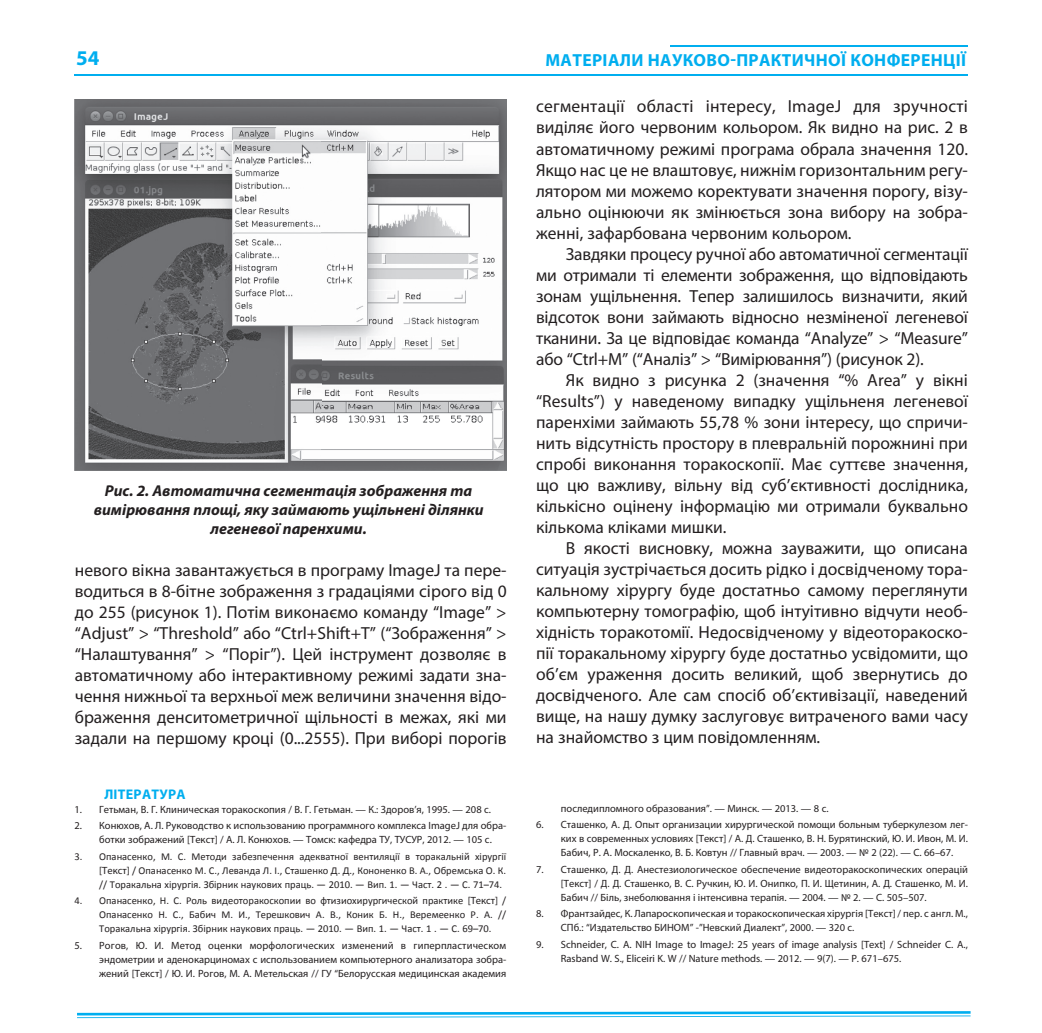
<style>
.page{position:relative;width:1042px;height:1033px;background:#fff}
.page>*{position:absolute;margin:0;border:0;box-sizing:border-box;transform-origin:0 0}
.t1{font:700 21px "Myriad Pro";color:#00aeef}
.t2{font:17.5px/21px "Myriad Pro";color:#231f20;text-align:justify}
.t3{font:700 17.5px "Myriad Pro";letter-spacing:.02em;color:#00aeef}
.t4{font:italic 700 15.75px/18.9px "Myriad Pro";color:#231f20;text-align:center}
.t5{font:700 14px "Myriad Pro";letter-spacing:.02em;color:#00aeef}
.t6{font:10.5px/14px "Myriad Pro";color:#231f20}
.t7{font:10.5px/14px "Calibri";color:#231f20;text-align:justify}
.s1{font-family:"Myriad Pro"}
</style>
<div class="page">
<hr style="left:74px;top:74px;width:893px;height:1px;background:#00aeef">
<hr style="left:670px;top:45px;width:297px;height:2px;background:#00aeef">
<svg style="left:77px;top:1011px;width:893px;height:7px"></svg>
<img style="left:75px;top:99px;width:431px;height:371px">
<p class="t1" style="left:76px;top:50px;width:25px">54</p>
<p class="t3" style="left:545px;top:53px;width:422px">МАТЕРІАЛИ НАУКОВО-ПРАКТИЧНОЇ КОНФЕРЕНЦІЇ</p>
<p class="t4" style="left:94px;top:482px;width:391px">Рис. 2. Автоматична сегментація зображення та вимірювання площі, яку займають ущільнені ділянки легеневої паренхими.</p>
<p class="t2" style="left:75px;top:561px;width:433px">невого вікна завантажується в програму ImageJ та пере&shy;водиться в 8-бітне зображення з градаціями сірого від 0 до 255 (рисунок 1). Потім виконаємо команду “Image” &gt; “Adjust” &gt; “Threshold” або “Ctrl+Shift+T” (“Зображення” &gt; “Налаштування” &gt; “Поріг”). Цей інструмент дозволяє в автоматичному або інтерактивному режимі задати зна&shy;чення нижньої та верхньої меж величини значення відо&shy;браження денситометричної щільності в межах, які ми задали на першому кроці (0...2555). При виборі порогів</p>
<p class="t5" style="left:104px;top:788px;width:83px">ЛІТЕРАТУРА</p>
<p class="t6" style="left:74px;top:803px;width:418px">1. Гетьман, В. Г. Клиническая торакоскопия / В. Г. Гетьман. — К.: Здоров’я, 1995. — 208 с.</p>
<p class="t6" style="left:99px;top:819px;width:408px;text-indent:-25px">2. Конюхов, А. Л. Руководство к использованию программного комплекса ImageJ для обра&shy;ботки зображений [Текст] / А. Л. Конюхов. — Томск: кафедра ТУ, ТУСУР, 2012. — 105 с.</p>
<p class="t7" style="left:99px;top:850px;width:408px;text-indent:-25px">3. Опанасенко, М. С. Методи забезпечення адекватної вентиляції в торакальній хірургії <span class="s1">[Текст]</span> / Опанасенко М. С., Леванда Л. І., Сташенко Д. Д., Кононенко В. А., Обремська О. К. // Торакальна хірургія. Збірник наукових праць. — 2010. — Вип. 1. — Част. 2 . — С. 71–74.</p>
<p class="t7" style="left:99px;top:894px;width:408px;text-indent:-25px">4. Опанасенко, Н. С. Роль видеоторакоскопии во фтизиохирургической практике <span class="s1">[Текст]</span> / Опанасенко Н. С., Бабич М. И., Терешкович А. В., Коник Б. Н., Веремеенко Р. А. // Торакальна хірургія. Збірник наукових праць. — 2010. — Вип. 1. — Част. 1 . — С. 69–70.</p>
<p class="t6" style="left:99px;top:938px;width:408px;text-align:justify;text-indent:-25px">5. Рогов, Ю. И. Метод оценки морфологических изменений в гиперпластическом эндометрии и аденокарциномах с использованием компьютерного анализато ра зобра&shy;жений [Текст] / Ю. И. Рогов, М. А. Метельская // ГУ “Белорусская медицинская академия</p>
<p class="t2" style="left:536px;top:97px;width:433px">сегментації області інтересу, ImageJ для зручності виділяє його червоним кольором. Як видно на рис. 2 в автоматичному режимі програма обрала значення 120.<br>Якщо нас це не влаштовує, нижнім горизонтальним регу&shy;лятором ми можемо коректувати значення порогу, візу&shy;ально оцінюючи як змінюється зона вибору на зобра&shy;женні, зафарбована червоним кольором.</p>
<p class="t2" style="left:536px;top:244px;width:433px;text-indent:30px">Завдяки процесу ручної або автоматичної сегментації ми отримали ті елементи зображення, що відповідають зонам ущільнення. Тепер залишилось визначити, який відсоток вони займають відносно незміненої легеневої тканини. За це відповідає команда “Analyze” &gt; “Measure” або “Ctrl+M” (“Аналіз” &gt; “Вимірювання”) (рисунок 2).</p>
<p class="t2" style="left:536px;top:370px;width:433px;text-indent:30px">Як видно з рисунка 2 (значення “% Area” у вікні “Results”) у наведеному випадку ущільненя легеневої паренхіми займають 55,78 % зони інтересу, що спричи&shy;нить відсутність простору в плевральній порожнині при спробі виконання торакоскопії. Має суттєве значення, що цю важливу, вільну від суб’єктивності дослідника, кількісно оцінену інформацію ми отримали буквально кількома кліками мишки.</p>
<p class="t2" style="left:536px;top:538px;width:433px;text-indent:30px">В якості висновку, можна зауважити, що описана ситуація зустрічається досить рідко і досвідченому тора&shy;кальному хірургу буде достатньо самому переглянути компьютерну томографію, щоб інтуітивно відчути необ&shy;хідність торакотомії. Недосвідченому у відеоторакоско&shy;пії торакальному хірургу буде достатньо усвідомити, що об’єм ураження досить великий, щоб звернутись до досвідченого. Але сам спосіб об’єктивізації, наведений вище, на нашу думку заслуговує витраченого вами часу на знайомство з цим повідомленням.</p>
<p class="t6" style="left:560px;top:802px;width:269px">последипломного образования”. — Минск. — 2013. — 8 с.</p>
<p class="t6" style="left:560px;top:818px;width:408px;text-align:justify;text-indent:-25px">6. Сташенко, А. Д. Опыт организации хирургической помощи больным туберкулезом лег&shy;ких в современных условиях [Текст] / А. Д. Сташенко, В. Н. Бурятинский, Ю. И. Ивон, М. И.<br>Бабич, Р. А. Москаленко, В. Б. Ковтун // Главный врач. — 2003. — № 2 (22). — С. 66–67.</p>
<p class="t6" style="left:560px;top:863px;width:408px;text-align:justify;text-indent:-25px">7. Сташенко, Д. Д. Анестезиологическое обеспечение видеоторакоскопических операцій [Текст] / Д. Д. Сташенко, В. С. Ручкин, Ю. И. Онипко, П. И. Щетинин, А. Д. Сташенко, М. И.<br>Бабич // Біль, знеболювання і інтенсивна терапія. — 2004. — № 2. — С. 505–507.</p>
<p class="t6" style="left:560px;top:907px;width:408px;text-indent:-25px">8. Франтзайдес, К. Лапароскопическая и торакоскопическая хірургія [Текст] / пер. с англ. М.,<br>СПб.: “Издательство БИНОМ” -”Невский Диалект”, 2000. — 320 с.</p>
<p class="t6" style="left:560px;top:938px;width:408px;text-indent:-25px">9. Schneider, C. A. NIH Image to ImageJ: 25 years of image analysis [Теxt] / Schneider C. A.,<br>Rasband W. S., Eliceiri K. W // Nature methods. — 2012. — 9(7). — Р. 671–675.</p>
</div>
